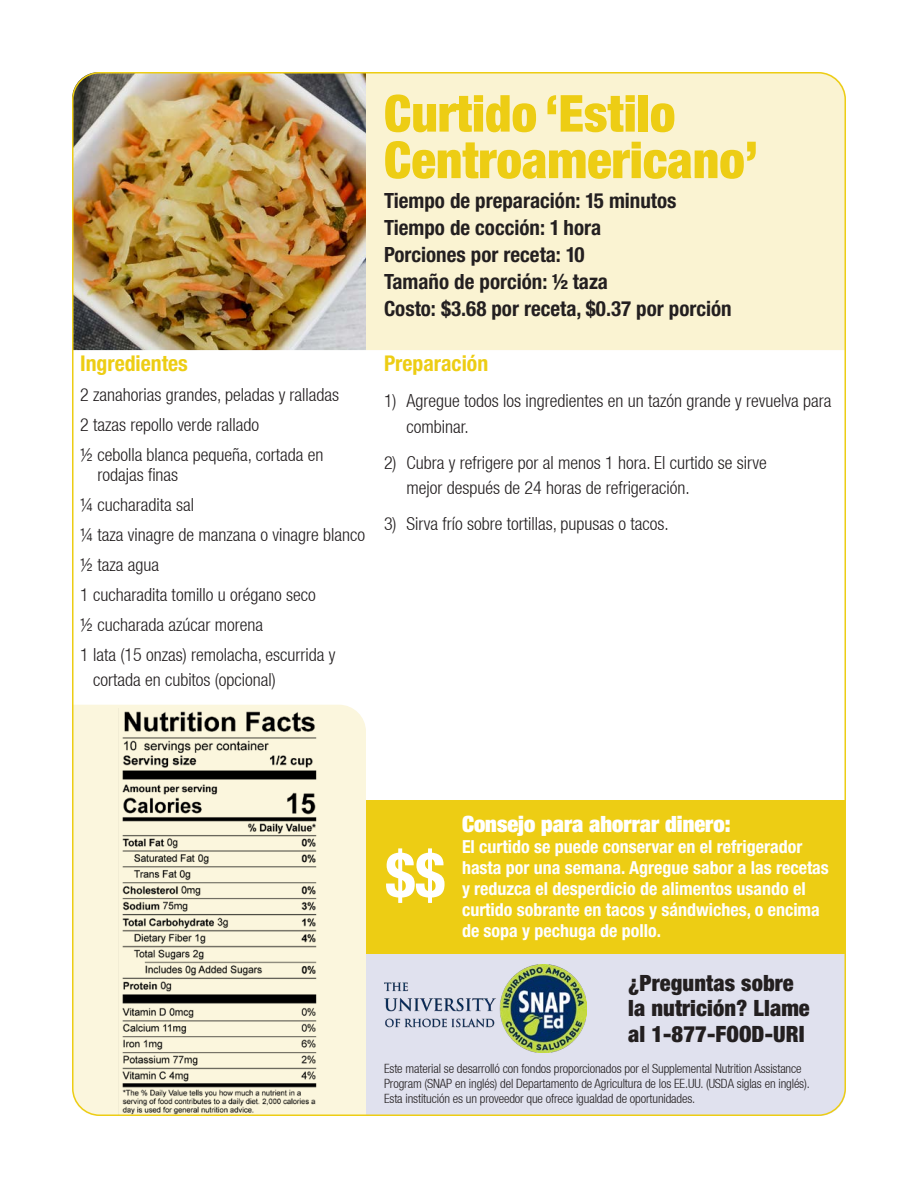
<style>
.page{position:relative;width:918px;height:1188px;background:#fff}
.page>*{position:absolute;margin:0;border:0;box-sizing:border-box;transform-origin:0 0}
.t1{font:700 condensed 62.1px "Helvetica Neue LT Pro";color:#fff}
.Recipe_Title{font:900 condensed 51px/46.5px "Helvetica Neue LT Pro";color:#edcd14}
.t2{font:900 condensed 22.5px/25.5px "Helvetica Neue LT Pro";letter-spacing:.005em;color:#231f20}
.t3{font:900 condensed 22.5px "Helvetica Neue LT Pro";color:#fff}
.t4{font:700 condensed 21.75px "Helvetica Neue LT Pro";color:#edcd14}
.Recipe_details{font:700 condensed 21px "Helvetica Neue LT Pro";color:#231f20}
.Ingredients_list{font:300 condensed 18px/19.5px "Helvetica Neue LT";color:#231f20}
.Directions_lists{font:300 condensed 18px/25.5px "Helvetica Neue LT";color:#231f20}
.t5{font:700 condensed 18px/21px "Helvetica Neue LT Pro";color:#fff}
.t6{font:300 condensed 12.75px/15px "Helvetica Neue LT";letter-spacing:-.01em;color:#231f20}
</style>
<div class="page">
<img style="left:72px;top:72px;width:294px;height:278px">
<div style="left:72px;top:705px;width:294px;height:411px;background:#fbf6dd"></div>
<div style="left:366px;top:954px;width:480px;height:162px;background:#e0e1ee"></div>
<img style="left:384px;top:965px;width:203px;height:88px">
<div style="left:366px;top:72px;width:480px;height:278px;background:#faf3d2"></div>
<div style="left:366px;top:800px;width:480px;height:154px;background:#edcd14"></div>
<img style="left:119px;top:708px;width:200px;height:406px">
<p class="t4" style="left:80px;top:351px;width:109px">Ingredientes</p>
<p class="Ingredients_list" style="left:80px;top:385px;width:261px">2 zanahorias grandes, peladas y ralladas</p>
<p class="Ingredients_list" style="left:80px;top:415px;width:181px">2 tazas repollo verde rallado</p>
<p class="Ingredients_list" style="left:97px;top:445px;width:228px;text-indent:-17px">½ cebolla blanca pequeña, cortada en rodajas finas</p>
<p class="Ingredients_list" style="left:80px;top:494px;width:115px">¼ cucharadita sal</p>
<p class="Ingredients_list" style="left:80px;top:524px;width:287px">¼ taza vinagre de manzana o vinagre blanco</p>
<p class="Ingredients_list" style="left:80px;top:554px;width:81px">½ taza agua</p>
<p class="Ingredients_list" style="left:80px;top:584px;width:237px">1 cucharadita tomillo u orégano seco</p>
<p class="Ingredients_list" style="left:80px;top:614px;width:184px">½ cucharada azúcar morena</p>
<p class="Ingredients_list" style="left:93px;top:641px;width:244px;line-height:25.5px;text-indent:-13px">1 lata (15 onzas) remolacha, escurrida y cortada en cubitos (opcional)</p>
<p class="Recipe_Title" style="left:384px;top:89px;width:376px">Curtido ‘Estilo<br>Centroamericano’</p>
<p class="Recipe_details" style="left:384px;top:189px;width:294px">Tiempo de preparación: 15 minutos</p>
<p class="Recipe_details" style="left:384px;top:216px;width:219px">Tiempo de cocción: 1 hora</p>
<p class="Recipe_details" style="left:384px;top:243px;width:202px">Porciones por receta: 10</p>
<p class="Recipe_details" style="left:384px;top:270px;width:226px">Tamaño de porción: ½ taza</p>
<p class="Recipe_details" style="left:384px;top:297px;width:349px">Costo: $3.68 por receta, $0.37 por porción</p>
<p class="t4" style="left:384px;top:351px;width:106px">Preparación</p>
<p class="Directions_lists" style="left:406px;top:388px;width:426px;text-indent:-22px">1) Agregue todos los ingredientes en un tazón grande y revuelva para combinar.</p>
<p class="Directions_lists" style="left:406px;top:449px;width:362px;text-indent:-22px">2) Cubra y refrigere por al menos 1 hora. El curtido se sirve mejor después de 24 horas de refrigeración.</p>
<p class="Directions_lists" style="left:384px;top:511px;width:286px">3) Sirva frío sobre tortillas, pupusas o tacos.</p>
<p class="t1" style="left:386px;top:839px;width:61px">$$</p>
<p class="t3" style="left:462px;top:809px;width:270px">Consejo para ahorrar dinero:</p>
<p class="t5" style="left:462px;top:836px;width:368px">El curtido se puede conservar en el refrigerador hasta por una semana. Agregue sabor a las recetas y reduzca el desperdicio de alimentos usando el curtido sobrante en tacos y sándwiches, o encima de sopa y pechuga de pollo.</p>
<p class="t2" style="left:628px;top:970px;width:183px">¿Preguntas sobre la nutrición? Llame al 1-877-FOOD-URI</p>
<p class="t6" style="left:384px;top:1061px;width:427px">Este material se desarrolló con fondos proporcionados por el Supplemental Nutrition Assistance<br>Program (SNAP en inglés) del Departamento de Agricultura de los EE.UU. (USDA siglas en inglés).<br>Esta institución es un proveedor que ofrece igualdad de oportunidades.</p>
</div>
